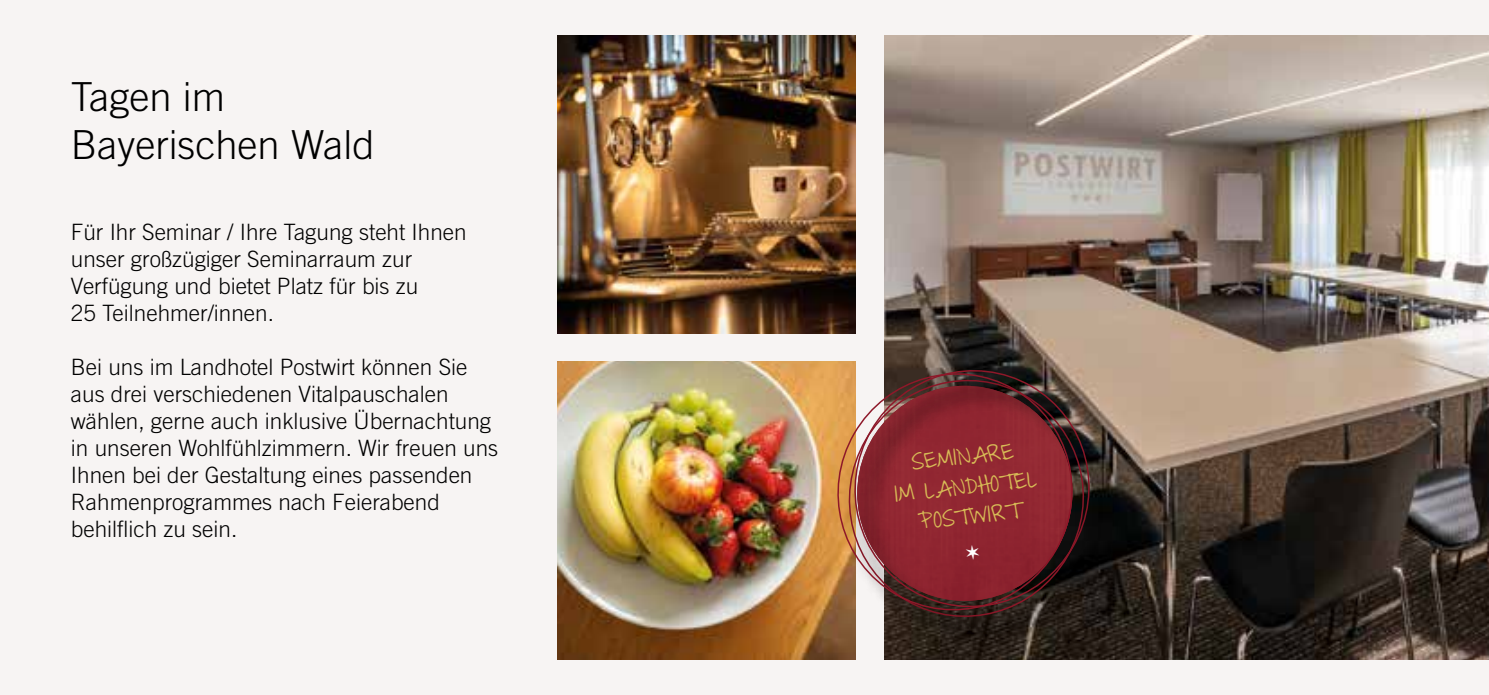
<style>
.page{position:relative;width:1489px;height:695px;background:#fff}
.page>*{position:absolute;margin:0;border:0;box-sizing:border-box;transform-origin:0 0}
.t1{font:300 40px/48px "Trade Gothic";color:#000}
.t2{font:300 22.5px/27px "Trade Gothic";color:#000}
.t3{font:20px/30px "The Great Escape";color:#d7bb56;text-align:center}
</style>
<div class="page">
<div style="left:0;top:0;width:1488px;height:694px;background:#f7f4f3"></div>
<img style="left:884px;top:35px;width:604px;height:624px">
<img style="left:558px;top:361px;width:297px;height:298px">
<img style="left:558px;top:35px;width:297px;height:298px">
<div style="left:853px;top:383px;width:262px;height:264px;background:#000;opacity:.75"></div>
<div style="left:858px;top:374px;width:262px;height:263px;background:#000;opacity:.75"></div>
<svg style="left:884px;top:354px;width:223px;height:271px;background:#605448"></svg>
<div style="left:841px;top:377px;width:262px;height:264px;background:#000;opacity:.75"></div>
<svg style="left:819px;top:357px;width:271px;height:271px;background:#84423c"></svg>
<svg style="left:965px;top:544px;width:14px;height:15px"></svg>
<h1 class="t1" style="left:71px;top:72px;width:305px">Tagen im<br>Bayerischen Wald</h1>
<p class="t2" style="left:71px;top:218px;width:397px">Für Ihr Seminar / Ihre Tagung steht Ihnen unser großzügiger Seminarraum zur Verfügung und bietet Platz für bis zu<br>25 Teilnehmer/innen.</p>
<p class="t2" style="left:71px;top:353px;width:429px">Bei uns im Landhotel Postwirt können Sie aus drei verschiedenen Vitalpauschalen wählen, gerne auch inklusive Übernachtung in unseren Wohlfühlzimmern. Wir freuen uns Ihnen bei der Gestaltung eines passenden Rahmenprogrammes nach Feierabend behilflich zu sein.</p>
<p class="t3" style="left:890px;top:450px;width:144px;rotate:-6deg">SEMINARE<br>IM LANDHOTEL<br>POSTWIRT</p>
</div>
